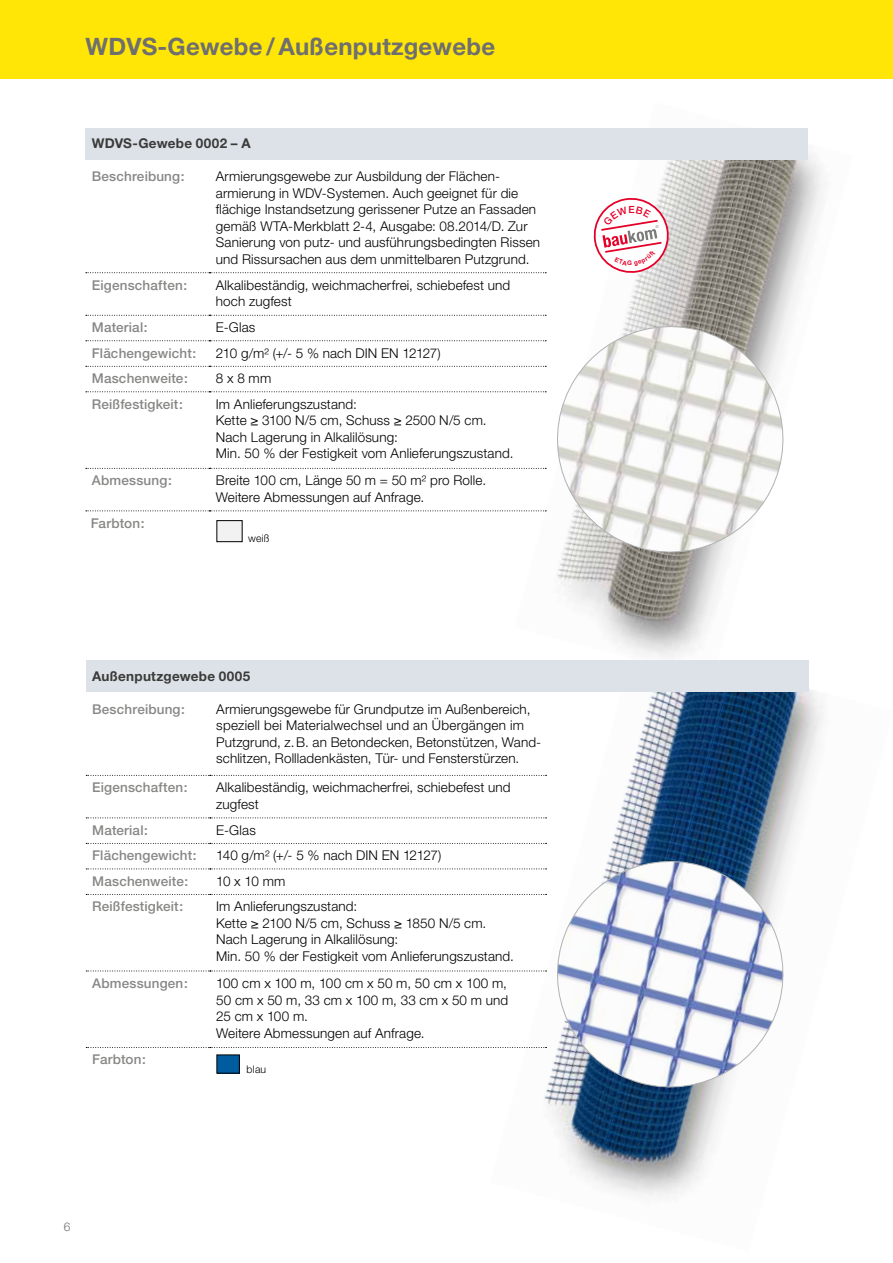
<style>
.page{position:relative;width:893px;height:1263px;background:#fff}
.page>*{position:absolute;margin:0;border:0;box-sizing:border-box;transform-origin:0 0}
.t1{font:700 24px "Helvetica Neue LT Pro";letter-spacing:.01em;color:#6f6f6e}
.t2{font:300 13.5px/16.5px "Helvetica Neue LT Pro";letter-spacing:.01em;color:#000}
.t3{font:500 13.5px "Helvetica Neue";letter-spacing:.01em;color:#878786}
.t4{font:700 13.5px "Helvetica Neue LT Pro";letter-spacing:.02em;color:#3b3b3a}
.t5{font:300 12px "Helvetica Neue";color:#6f6f6e}
.t6{font:300 10.5px "Helvetica Neue LT Pro";letter-spacing:.02em;color:#000}
.t7{font:500 9.9px "Helvetica Neue";color:#e40028}
.t8{font:700 6.3px "Arial";color:#e40028}
</style>
<div class="page">
<img style="left:490px;top:680px;width:333px;height:517px">
<img style="left:514px;top:153px;width:308px;height:527px">
<svg style="left:544px;top:313px;width:252px;height:251px"></svg>
<svg style="left:544px;top:848px;width:252px;height:251px"></svg>
<div style="left:0;top:0;width:893px;height:79px;background:#ffe607"></div>
<div style="left:217px;top:1055px;width:22px;height:18px;background:#005c9f"></div>
<div style="left:85px;top:128px;width:723px;height:32px;background:#dce2e7"></div>
<svg style="left:86px;top:272px;width:460px;height:1px"></svg>
<svg style="left:86px;top:315px;width:460px;height:1px"></svg>
<svg style="left:86px;top:340px;width:460px;height:1px"></svg>
<svg style="left:86px;top:366px;width:460px;height:1px"></svg>
<svg style="left:86px;top:391px;width:460px;height:1px"></svg>
<svg style="left:86px;top:468px;width:460px;height:1px"></svg>
<svg style="left:86px;top:510px;width:460px;height:1px"></svg>
<div style="left:86px;top:660px;width:722px;height:32px;background:#dce2e7"></div>
<svg style="left:86px;top:775px;width:461px;height:1px"></svg>
<svg style="left:86px;top:817px;width:461px;height:1px"></svg>
<svg style="left:86px;top:843px;width:461px;height:1px"></svg>
<svg style="left:86px;top:868px;width:461px;height:1px"></svg>
<svg style="left:86px;top:894px;width:461px;height:1px"></svg>
<svg style="left:86px;top:970px;width:461px;height:1px"></svg>
<svg style="left:86px;top:1047px;width:461px;height:1px"></svg>
<div style="left:217px;top:521px;width:25px;height:21px;background:#f2f2f2"></div>
<div style="left:217px;top:520px;width:25px;height:22px;border:1px solid #000"></div>
<svg style="left:590px;top:194px;width:81px;height:83px"></svg>
<h1 class="t1" style="left:85px;top:32px;width:411px">WDVS-Gewebe /Außenputzgewebe</h1>
<p class="t4" style="left:92px;top:135px;width:160px">WDVS-Gewebe 0002 – A</p>
<p class="t3" style="left:92px;top:168px;width:94px">Beschreibung:</p>
<p class="t2" style="left:216px;top:168px;width:326px">Armierungsgewebe zur Ausbildung der Flächen&shy;armierung in WDV-Systemen. Auch geeignet für die flächige Instandsetzung gerissener Putze an Fassaden gemäß WTA-Merkblatt 2-4, Ausgabe: 08.2014/D. Zur Sanierung von putz- und ausführungsbedingten Rissen und Rissursachen aus dem unmittelbaren Putzgrund.</p>
<p class="t3" style="left:92px;top:277px;width:97px">Eigenschaften:</p>
<p class="t2" style="left:216px;top:276px;width:296px">Alkalibeständig, weichmacherfrei, schiebefest und hoch zugfest</p>
<p class="t3" style="left:92px;top:319px;width:57px">Material:</p>
<p class="t2" style="left:216px;top:319px;width:41px">E-Glas</p>
<p class="t3" style="left:92px;top:345px;width:106px">Flächengewicht:</p>
<p class="t2" style="left:216px;top:344px;width:226px">210 g/m² (+/- 5 % nach DIN EN 12127)</p>
<p class="t3" style="left:92px;top:370px;width:98px">Maschenweite:</p>
<p class="t2" style="left:216px;top:370px;width:57px">8 x 8 mm</p>
<p class="t3" style="left:92px;top:396px;width:93px">Reißfestigkeit:</p>
<p class="t2" style="left:216px;top:395px;width:299px">Im Anlieferungszustand:<br>Kette ≥ 3100 N/5 cm, Schuss ≥ 2500 N/5 cm.<br>Nach Lagerung in Alkalilösung:<br>Min. 50 % der Festigkeit vom Anlieferungszustand.</p>
<p class="t3" style="left:92px;top:472px;width:82px">Abmessung:</p>
<p class="t2" style="left:216px;top:472px;width:272px">Breite 100 cm, Länge 50 m = 50 m² pro Rolle.<br>Weitere Abmessungen auf Anfrage.</p>
<p class="t3" style="left:91px;top:515px;width:55px">Farbton:</p>
<p class="t6" style="left:248px;top:532px;width:23px">weiß</p>
<p class="t4" style="left:92px;top:668px;width:160px">Außenputzgewebe 0005</p>
<p class="t3" style="left:92px;top:701px;width:94px">Beschreibung:</p>
<p class="t2" style="left:216px;top:700px;width:327px">Armierungsgewebe für Grundputze im Außenbereich, speziell bei Materialwechsel und an Übergängen im Putzgrund, z.B. an Betondecken, Betonstützen, Wand&shy;schlitzen, Rollladenkästen, Tür- und Fensterstürzen.</p>
<p class="t3" style="left:92px;top:779px;width:97px">Eigenschaften:</p>
<p class="t2" style="left:216px;top:779px;width:296px">Alkalibeständig, weichmacherfrei, schiebefest und zugfest</p>
<p class="t3" style="left:92px;top:822px;width:57px">Material:</p>
<p class="t2" style="left:216px;top:821px;width:41px">E-Glas</p>
<p class="t3" style="left:92px;top:847px;width:106px">Flächengewicht:</p>
<p class="t2" style="left:216px;top:847px;width:227px">140 g/m² (+/- 5 % nach DIN EN 12127)</p>
<p class="t3" style="left:92px;top:873px;width:98px">Maschenweite:</p>
<p class="t2" style="left:216px;top:873px;width:71px">10 x 10 mm</p>
<p class="t3" style="left:92px;top:899px;width:93px">Reißfestigkeit:</p>
<p class="t2" style="left:216px;top:898px;width:299px">Im Anlieferungszustand:<br>Kette ≥ 2100 N/5 cm, Schuss ≥ 1850 N/5 cm.<br>Nach Lagerung in Alkalilösung:<br>Min. 50 % der Festigkeit vom Anlieferungszustand.</p>
<p class="t3" style="left:92px;top:975px;width:97px">Abmessungen:</p>
<p class="t2" style="left:216px;top:975px;width:294px">100 cm x 100 m, 100 cm x 50 m, 50 cm x 100 m,<br>50 cm x 50 m, 33 cm x 100 m, 33 cm x 50 m und<br>25 cm x 100 m.<br>Weitere Abmessungen auf Anfrage.</p>
<p class="t3" style="left:92px;top:1052px;width:55px">Farbton:</p>
<p class="t6" style="left:247px;top:1063px;width:21px">blau</p>
<p class="t5" style="left:64px;top:1219px;width:8px">6</p>
<p class="t7" style="left:628px;top:204px;width:8px">E</p>
<p class="t8" style="left:627px;top:259px;width:6px">G</p>
</div>
